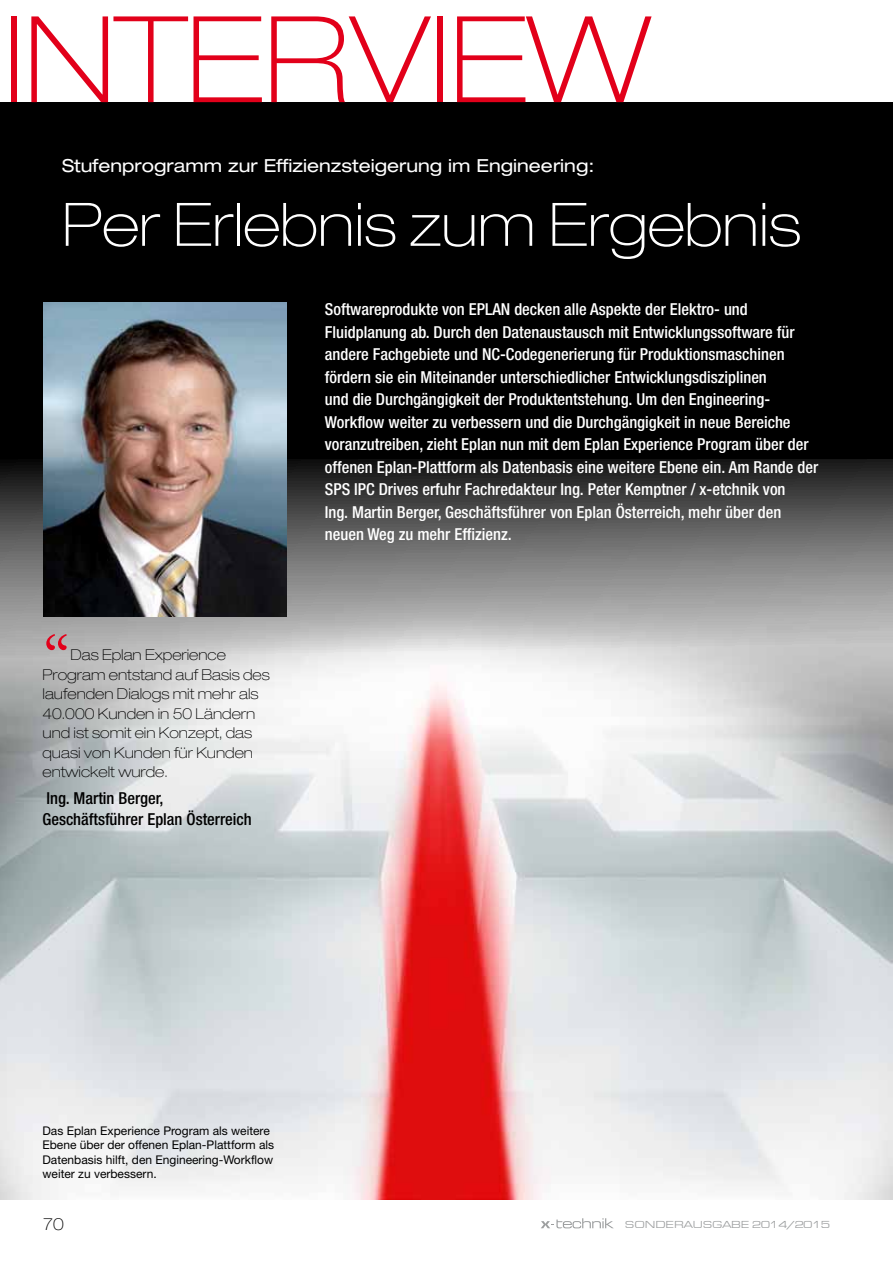
<style>
.page{position:relative;width:893px;height:1263px;background:#fff}
.page>*{position:absolute;margin:0;border:0;box-sizing:border-box;transform-origin:0 0}
.t1{font:100 expanded 120px "Helvetica Neue";color:#e2001a}
.t2{font:69px "Adobe Garamond Pro";color:#e2001a}
.t3{font:100 expanded 60px "Helvetica Neue";color:#fff}
.t4{font:expanded 18px "Helvetica Neue";color:#fff}
.t5{font:500 condensed 16.5px/22.5px "Helvetica Neue";color:#fff}
.t6{font:500 condensed 16.5px/21px "Helvetica Neue";color:#000}
.t7{font:100 expanded 16.5px "Helvetica Neue";color:#000}
.t8{font:100 expanded 15px/19.5px "Helvetica Neue";color:#000}
.t9{font:12px/14.4px "Helvetica Neue";color:#000}
.t10{font:10.5px "Eurostile Extended Roman DTC";letter-spacing:-.01em;color:#9c9e9f}
</style>
<div class="page">
<svg style="left:541px;top:1218px;width:72px;height:10px"></svg>
<div style="left:0;top:102px;width:893px;height:1097px;background:#000"></div>
<img style="left:0;top:459px;width:893px;height:740px">
<img style="left:44px;top:302px;width:243px;height:315px">
<h1 class="t1" style="left:4px;top:-12px;width:647px">INTERVIEW</h1>
<p class="t4" style="left:62px;top:155px;width:534px">Stufenprogramm zur Effizienzsteigerung im Engineering:</p>
<h3 class="t3" style="left:62px;top:189px;width:740px">Per Erlebnis zum Ergebnis</h3>
<h2 class="t2" style="left:43px;top:619px;width:29px">“</h2>
<p class="t8" style="left:43px;top:645px;width:229px;text-indent:28px">Das Eplan Experience<br>Program entstand auf Basis des laufenden Dialogs mit mehr als<br>40.000 Kunden in 50 Ländern und ist somit ein Konzept, das quasi von Kunden für Kunden entwickelt wurde.</p>
<p class="t6" style="left:43px;top:788px;width:211px">Ing. Martin Berger,<br>Geschäftsführer Eplan Österreich</p>
<p class="t5" style="left:325px;top:298px;width:495px">Softwareprodukte von EPLAN decken alle Aspekte der Elektro- und Fluidplanung ab. Durch den Datenaustausch mit Entwicklungssoftware für andere Fachgebiete und NC-Codegenerierung für Produktionsmaschinen fördern sie ein Miteinander unterschiedlicher Entwicklungsdisziplinen<br>und die Durchgängigkeit der Produktentstehung. Um den Engineering-Workflow weiter zu verbessern und die Durchgängigkeit in neue Bereiche voranzutreiben, zieht Eplan nun mit dem Eplan Experience Program über der offenen Eplan-Plattform als Datenbasis eine weitere Ebene ein. Am Rande der SPS IPC Drives erfuhr Fachredakteur Ing. Peter Kemptner / x-etchnik von<br>Ing. Martin Berger, Geschäftsführer von Eplan Österreich, mehr über den neuen Weg zu mehr Effizienz.</p>
<p class="t9" style="left:43px;top:1123px;width:233px">Das Eplan Experience Program als weitere Ebene über der offenen Eplan-Plattform als Datenbasis hilft, den Engineering-Workflow weiter zu verbessern.</p>
<p class="t7" style="left:43px;top:1214px;width:22px">70</p>
<p class="t10" style="left:625px;top:1219px;width:70px">SONDERAUS</p>
<p class="t10" style="left:712px;top:1219px;width:119px">GABE 2014/2015</p>
</div>
